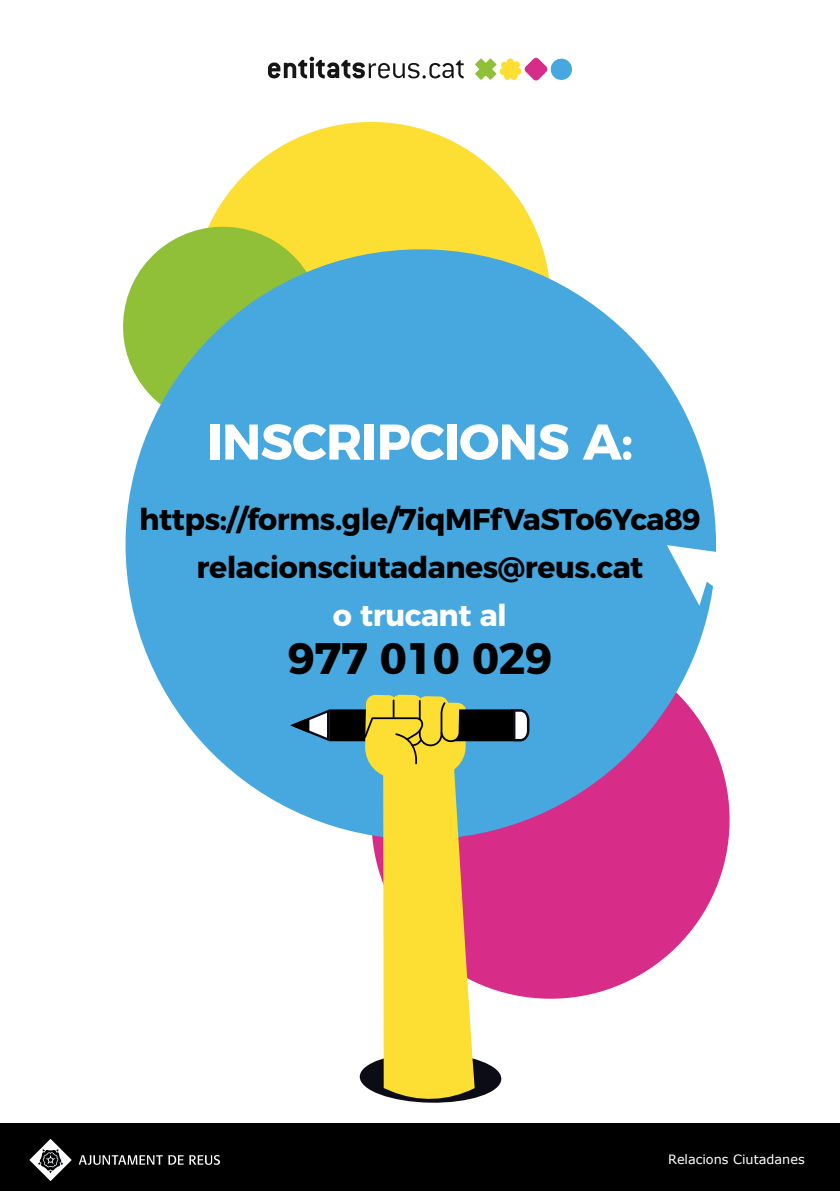
<style>
.page{position:relative;width:840px;height:1191px;background:#fff}
.page>*{position:absolute;margin:0;border:0;box-sizing:border-box;transform-origin:0 0}
.t1{font:700 50px "Montserrat";letter-spacing:-.015em;color:#fff}
.t2{font:700 44px "Montserrat";letter-spacing:-.015em;color:#000}
.t3{font:700 30px/48px "Montserrat";letter-spacing:-.015em;color:#000;text-align:center}
.t4{font:700 30px "Montserrat";letter-spacing:-.015em;color:#fff}
.t5{font:12.8px "Verdana";color:#fff}
</style>
<div class="page">
<div style="left:0;top:1123px;width:839px;height:68px;background:#000"></div>
<svg style="left:79px;top:1155px;width:104px;height:9px"></svg>
<svg style="left:189px;top:1155px;width:31px;height:9px"></svg>
<svg style="left:29px;top:1139px;width:43px;height:42px"></svg>
<svg style="left:214px;top:121px;width:356px;height:169px;fill:#fdde32"></svg>
<svg style="left:123px;top:215px;width:211px;height:189px;fill:#8fc037"></svg>
<svg style="left:529px;top:620px;width:201px;height:379px;fill:#d72c88"></svg>
<div style="left:125px;top:249px;width:590px;height:590px;background:#46a8df;border-radius:50%"></div>
<svg style="left:475px;top:57px;width:72px;height:24px"></svg>
<div style="left:550px;top:59px;width:21px;height:21px;background:#46a8df;border-radius:50%"></div>
<svg style="left:268px;top:57px;width:195px;height:22px"></svg>
<svg style="left:667px;top:545px;width:49px;height:61px"></svg>
<svg style="left:290px;top:694px;width:239px;height:409px"></svg>
<h1 class="t1" style="left:207px;top:401px;width:428px">INSCRIPCIONS A:</h1>
<p class="t3" style="left:139px;top:493px;width:562px">https://forms.gle/7iqMFfVaSTo6Yca89 relacionsciutadanes@reus.cat</p>
<p class="t4" style="left:333px;top:590px;width:175px">o trucant al</p>
<h2 class="t2" style="left:287px;top:622px;width:266px">977 010 029</h2>
<p class="t5" style="left:667px;top:1151px;width:138px">Relacions Ciutadanes</p>
</div>
